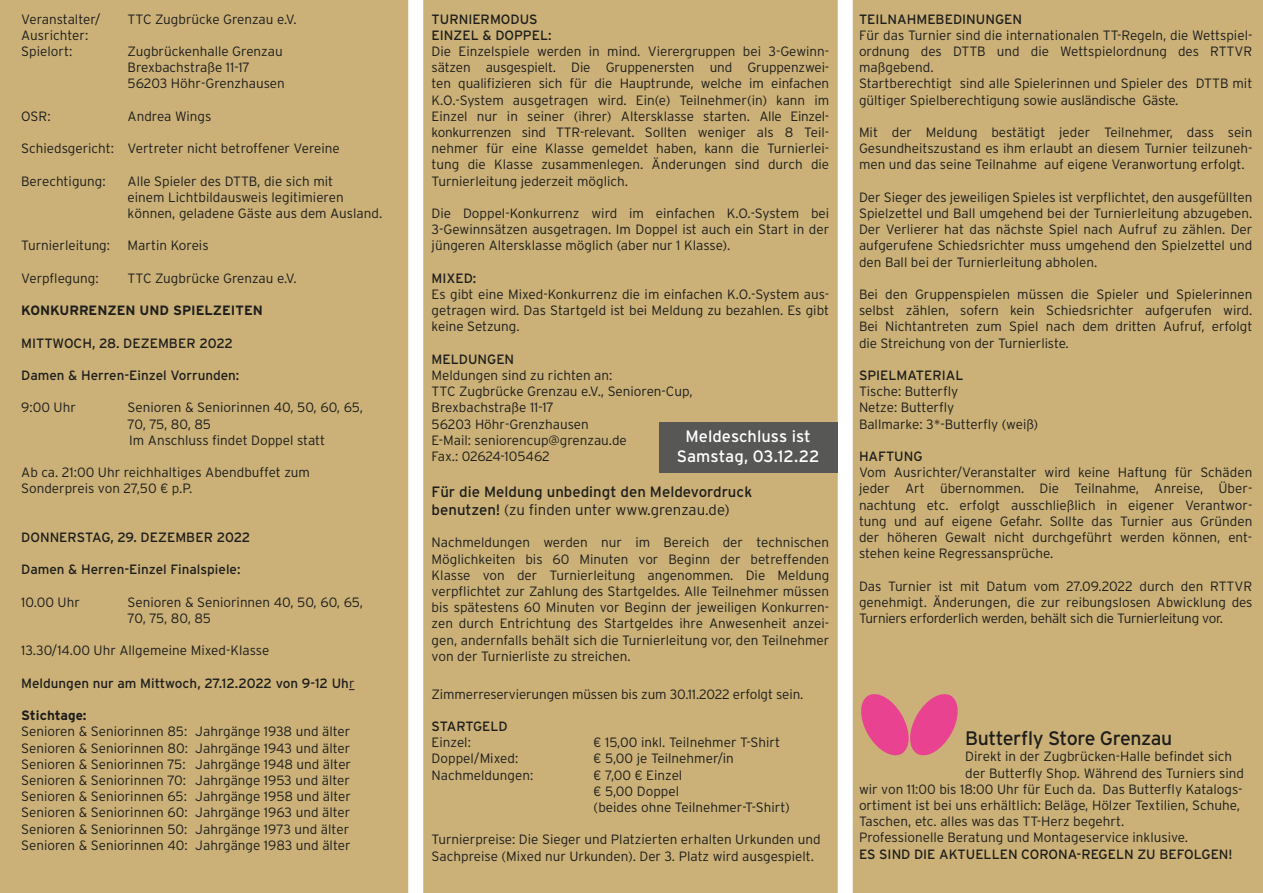
<style>
.page{position:relative;width:1263px;height:893px;background:#cbb178}
.page>*{position:absolute;margin:0;border:0;box-sizing:border-box;transform-origin:0 0}
.t1{font:19.5px "Interstate";letter-spacing:-.025em;color:#1d1d1b}
.t2{font:16.5px/19.8px "Interstate";color:#fff;text-align:center}
.t3{font:15px/18px "Interstate";color:#1d1d1b}
.t4{font:300 13.5px/16.2px "Interstate";color:#1d1d1b}
.t5{font:13.5px/16.2px "Interstate";color:#1d1d1b}
.t6{font:700 13.5px "Interstate";color:#1d1d1b}
.s1{font-weight:300}
</style>
<div class="page">
<svg style="left:861px;top:694px;width:97px;height:61px"></svg>
<div style="left:408px;top:0;width:15px;height:893px;background:#fff"></div>
<div style="left:838px;top:0;width:15px;height:893px;background:#fff"></div>
<div style="left:659px;top:422px;width:178px;height:50px;background:#575756"></div>
<p class="t4" style="left:21px;top:11px;width:81px">Veranstalter/</p>
<p class="t4" style="left:128px;top:11px;width:171px">TTC Zugbrücke Grenzau e.V.</p>
<p class="t4" style="left:21px;top:27px;width:69px">Ausrichter:<br>Spielort:</p>
<p class="t4" style="left:128px;top:43px;width:159px">Zugbrückenhalle Grenzau<br>Brexbachstraße 11-17<br>56203 Höhr-Grenzhausen</p>
<p class="t4" style="left:21px;top:108px;width:31px">OSR:</p>
<p class="t4" style="left:128px;top:108px;width:85px">Andrea Wings</p>
<p class="t4" style="left:21px;top:140px;width:320px">Schiedsgericht: Vertreter nicht betroffener Vereine</p>
<p class="t4" style="left:21px;top:173px;width:86px">Berechtigung:</p>
<p class="t4" style="left:128px;top:173px;width:256px">Alle Spieler des DTTB, die sich mit<br>einem Lichtbildausweis legitimieren können, geladene Gäste aus dem Ausland.</p>
<p class="t4" style="left:21px;top:237px;width:90px">Turnierleitung:</p>
<p class="t4" style="left:128px;top:237px;width:83px">Martin Koreis</p>
<p class="t4" style="left:21px;top:270px;width:79px">Verpflegung:</p>
<p class="t4" style="left:128px;top:270px;width:171px">TTC Zugbrücke Grenzau e.V.</p>
<p class="t6" style="left:21px;top:302px;width:243px">KONKURRENZEN UND SPIELZEITEN</p>
<p class="t5" style="left:21px;top:335px;width:213px">MITTWOCH, 28. DEZEMBER 2022</p>
<p class="t5" style="left:21px;top:367px;width:220px">Damen &amp; Herren-Einzel Vorrunden:</p>
<p class="t4" style="left:21px;top:399px;width:56px">9:00 Uhr</p>
<p class="t4" style="left:128px;top:399px;width:237px">Senioren &amp; Seniorinnen 40, 50, 60, 65,<br>70, 75, 80, 85<br>Im Anschluss findet Doppel statt</p>
<p class="t4" style="left:21px;top:464px;width:290px">Ab ca. 21:00 Uhr reichhaltiges Abendbuffet zum<br>Sonderpreis von 27,50 € p.P.</p>
<p class="t5" style="left:21px;top:529px;width:231px">DONNERSTAG, 29. DEZEMBER 2022</p>
<p class="t5" style="left:21px;top:561px;width:221px">Damen &amp; Herren-Einzel Finalspiele:</p>
<p class="t4" style="left:21px;top:594px;width:60px">10.00 Uhr</p>
<p class="t4" style="left:128px;top:594px;width:237px">Senioren &amp; Seniorinnen 40, 50, 60, 65,<br>70, 75, 80, 85</p>
<p class="t4" style="left:21px;top:642px;width:250px">13.30/14.00 Uhr Allgemeine Mixed-Klasse</p>
<p class="t5" style="left:21px;top:675px;width:335px">Meldungen nur am Mittwoch, 27.12.2022 von 9-12 Uh<span class="s1">r</span></p>
<p class="t6" style="left:21px;top:707px;width:67px">Stichtage:</p>
<p class="t4" style="left:21px;top:723px;width:331px">Senioren &amp; Seniorinnen 85: Jahrgänge 1938 und älter Senioren &amp; Seniorinnen 80: Jahrgänge 1943 und älter Senioren &amp; Seniorinnen 75: Jahrgänge 1948 und älter Senioren &amp; Seniorinnen 70: Jahrgänge 1953 und älter Senioren &amp; Seniorinnen 65: Jahrgänge 1958 und älter Senioren &amp; Seniorinnen 60: Jahrgänge 1963 und älter Senioren &amp; Seniorinnen 50: Jahrgänge 1973 und älter Senioren &amp; Seniorinnen 40: Jahrgänge 1983 und älter</p>
<p class="t5" style="left:432px;top:11px;width:121px">TURNIERMODUS<br>EINZEL &amp; DOPPEL:</p>
<p class="t4" style="left:432px;top:43px;width:399px;text-align:justify">Die Einzelspiele werden in mind. Vierergruppen bei 3-Gewinn&shy;sätzen ausgespielt. Die Gruppenersten und Gruppenzwei&shy;ten qualifizieren sich für die Hauptrunde, welche im einfachen K.O.-System ausgetragen wird. Ein(e) Teilnehmer(in) kann im Einzel nur in seiner (ihrer) Altersklasse starten. Alle Einzel&shy;konkurrenzen sind TTR-relevant. Sollten weniger als 8 Teil&shy;nehmer für eine Klasse gemeldet haben, kann die Turnierlei&shy;tung die Klasse zusammenlegen. Änderungen sind durch die Turnierleitung jederzeit möglich.</p>
<p class="t4" style="left:432px;top:205px;width:399px;text-align:justify">Die Doppel-Konkurrenz wird im einfachen K.O.-System bei 3-Gewinnsätzen ausgetragen. Im Doppel ist auch ein Start in der jüngeren Altersklasse möglich (aber nur 1 Klasse).</p>
<p class="t5" style="left:432px;top:270px;width:46px">MIXED:</p>
<p class="t4" style="left:432px;top:286px;width:399px;text-align:justify">Es gibt eine Mixed-Konkurrenz die im einfachen K.O.-System aus&shy;getragen wird. Das Startgeld ist bei Meldung zu bezahlen. Es gibt keine Setzung.</p>
<p class="t5" style="left:432px;top:351px;width:84px">MELDUNGEN</p>
<p class="t4" style="left:432px;top:367px;width:262px">Meldungen sind zu richten an:<br>TTC Zugbrücke Grenzau e.V., Senioren-Cup,<br>Brexbachstraße 11-17<br>56203 Höhr-Grenzhausen<br>E-Mail: seniorencup@grenzau.de<br>Fax.: 02624-105462</p>
<p class="t3" style="left:432px;top:483px;width:322px">Für die Meldung unbedingt den Meldevordruck benutzen! <span class="s1">(zu finden unter www.grenzau.de)</span></p>
<p class="t4" style="left:432px;top:534px;width:399px;text-align:justify">Nachmeldungen werden nur im Bereich der technischen Möglichkeiten bis 60 Minuten vor Beginn der betreffenden Klasse von der Turnierleitung angenommen. Die Meldung verpflichtet zur Zahlung des Startgeldes. Alle Teilnehmer müssen bis spätestens 60 Minuten vor Beginn der jeweiligen Konkurren&shy;zen durch Entrichtung des Startgeldes ihre Anwesenheit anzei&shy;gen, andernfalls behält sich die Turnierleitung vor, den Teilnehmer von der Turnierliste zu streichen.</p>
<p class="t4" style="left:432px;top:686px;width:373px">Zimmerreservierungen müssen bis zum 30.11.2022 erfolgt sein.</p>
<p class="t5" style="left:432px;top:718px;width:78px">STARTGELD</p>
<p class="t4" style="left:432px;top:734px;width:41px">Einzel:</p>
<p class="t4" style="left:594px;top:734px;width:188px">€ 15,00 inkl. Teilnehmer T-Shirt</p>
<p class="t4" style="left:432px;top:750px;width:88px">Doppel/Mixed:</p>
<p class="t4" style="left:594px;top:750px;width:142px">€ 5,00 je Teilnehmer/in</p>
<p class="t4" style="left:432px;top:767px;width:103px">Nachmeldungen:</p>
<p class="t4" style="left:594px;top:767px;width:198px">€ 7,00 € Einzel<br>€ 5,00 Doppel<br>(beides ohne Teilnehmer-T-Shirt)</p>
<p class="t4" style="left:432px;top:831px;width:390px">Turnierpreise: Die Sieger und Platzierten erhalten Urkunden und<br>Sachpreise (Mixed nur Urkunden). Der 3. Platz wird ausgespielt.</p>
<p class="t2" style="left:677px;top:426px;width:144px">Meldeschluss ist<br>Samstag, 03.12.22</p>
<p class="t5" style="left:859px;top:11px;width:165px">TEILNAHMEBEDINUNGEN</p>
<p class="t4" style="left:859px;top:27px;width:395px">Für das Turnier sind die internationalen TT-Regeln, die Wettspiel&shy;ordnung des DTTB und die Wettspielordnung des RTTVR maßgebend.<br>Startberechtigt sind alle Spielerinnen und Spieler des DTTB mit gültiger Spielberechtigung sowie ausländische Gäste.</p>
<p class="t4" style="left:859px;top:124px;width:395px;text-align:justify">Mit der Meldung bestätigt jeder Teilnehmer, dass sein Gesundheitszustand es ihm erlaubt an diesem Turnier teilzuneh&shy;men und das seine Teilnahme auf eigene Veranwortung erfolgt.</p>
<p class="t4" style="left:859px;top:189px;width:395px;text-align:justify">Der Sieger des jeweiligen Spieles ist verpflichtet, den ausgefüllten Spielzettel und Ball umgehend bei der Turnierleitung abzugeben.<br>Der Verlierer hat das nächste Spiel nach Aufruf zu zählen. Der aufgerufene Schiedsrichter muss umgehend den Spielzettel und den Ball bei der Turnierleitung abholen.</p>
<p class="t4" style="left:859px;top:286px;width:395px;text-align:justify">Bei den Gruppenspielen müssen die Spieler und Spielerinnen selbst zählen, sofern kein Schiedsrichter aufgerufen wird.<br>Bei Nichtantreten zum Spiel nach dem dritten Aufruf, erfolgt die Streichung von der Turnierliste.</p>
<p class="t5" style="left:859px;top:367px;width:106px">SPIELMATERIAL</p>
<p class="t4" style="left:859px;top:383px;width:181px">Tische: Butterfly<br>Netze: Butterfly<br>Ballmarke: 3*-Butterfly (weiß)</p>
<p class="t5" style="left:859px;top:448px;width:65px">HAFTUNG</p>
<p class="t4" style="left:859px;top:464px;width:395px;text-align:justify">Vom Ausrichter/Veranstalter wird keine Haftung für Schäden jeder Art übernommen. Die Teilnahme, Anreise, Über&shy;nachtung etc. erfolgt ausschließlich in eigener Verantwor&shy;tung und auf eigene Gefahr. Sollte das Turnier aus Gründen der höheren Gewalt nicht durchgeführt werden können, ent&shy;stehen keine Regressansprüche.</p>
<p class="t4" style="left:859px;top:578px;width:395px;text-align:justify">Das Turnier ist mit Datum vom 27.09.2022 durch den RTTVR genehmigt. Änderungen, die zur reibungslosen Abwicklung des Turniers erforderlich werden, behält sich die Turnierleitung vor.</p>
<h1 class="t1" style="left:965px;top:726px;width:208px">Butterfly Store Grenzau</h1>
<p class="t4" style="left:965px;top:748px;width:268px">Direkt in der Zugbrücken-Halle befindet sich</p>
<p class="t4" style="left:965px;top:765px;width:280px">der Butterfly Shop. Während des Turniers sind</p>
<p class="t4" style="left:859px;top:781px;width:385px">wir von 11:00 bis 18:00 Uhr für Euch da. Das Butterfly Katalogs-</p>
<p class="t4" style="left:859px;top:797px;width:382px">ortiment ist bei uns erhältlich: Beläge, Hölzer Textilien, Schuhe,</p>
<p class="t4" style="left:859px;top:813px;width:267px">Taschen, etc. alles was das TT-Herz begehrt.</p>
<p class="t4" style="left:859px;top:829px;width:331px">Professionelle Beratung und Montageservice inklusive.</p>
<p class="t5" style="left:859px;top:846px;width:375px">ES SIND DIE AKTUELLEN CORONA-REGELN ZU BEFOLGEN!</p>
</div>
